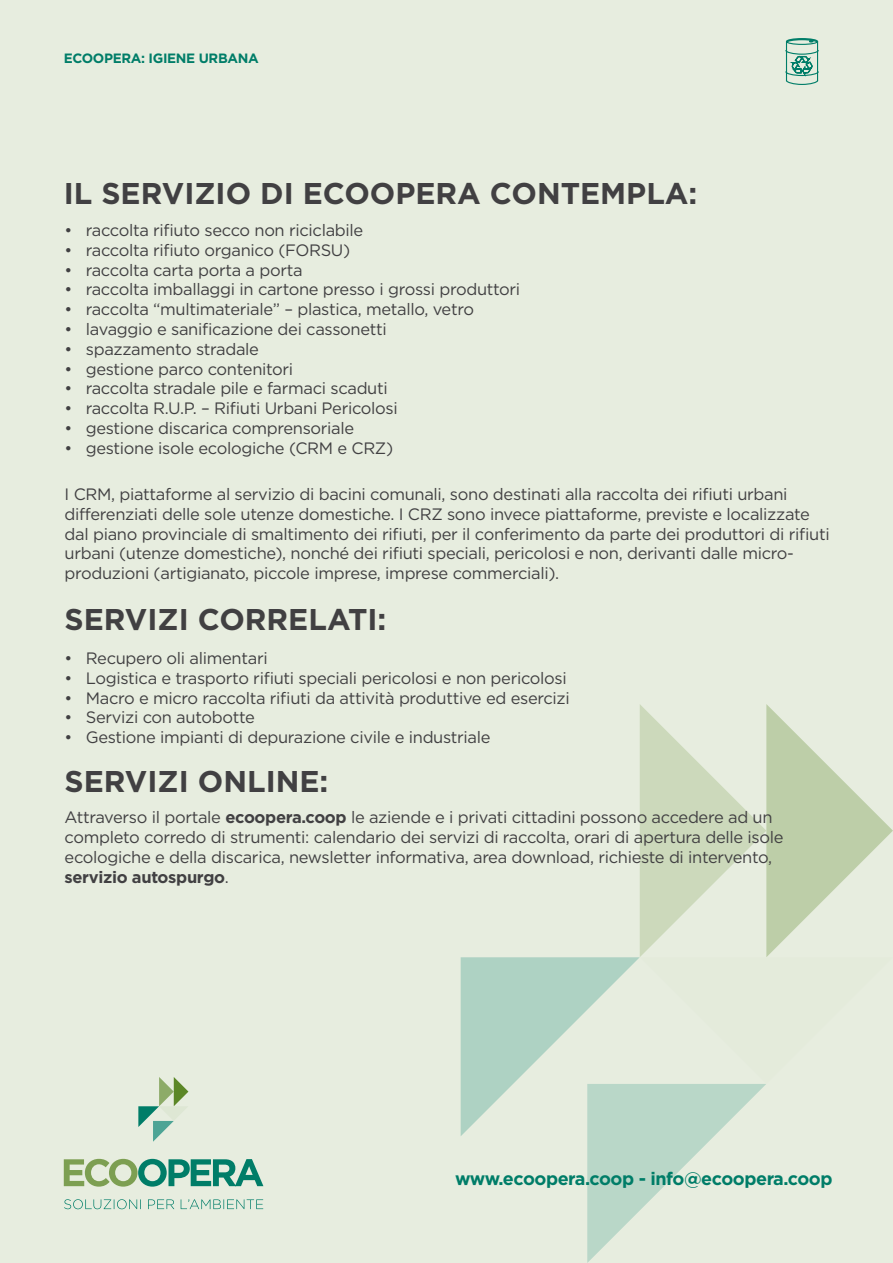
<style>
.page{position:relative;width:893px;height:1263px;background:#e7eddf}
.page>*{position:absolute;margin:0;border:0;box-sizing:border-box;transform-origin:0 0}
.t1{font:700 30px "Gotham";color:#414042}
.t2{font:700 18px "Gotham";letter-spacing:-.025em;color:#007d68}
.t3{font:16.5px/19.8px "Gotham";letter-spacing:-.02em;color:#414042}
.t4{font:700 13.5px "Gotham";letter-spacing:-.025em;color:#007d68}
.s1{font-weight:700}
</style>
<div class="page">
<svg style="left:138px;top:1077px;width:50px;height:65px"></svg>
<svg style="left:64px;top:1199px;width:199px;height:10px"></svg>
<svg style="left:64px;top:1159px;width:199px;height:27px"></svg>
<svg style="left:461px;top:704px;width:432px;height:559px"></svg>
<svg style="left:785px;top:38px;width:34px;height:47px"></svg>
<p class="t4" style="left:64px;top:51px;width:196px">ECOOPERA: IGIENE URBANA</p>
<h1 class="t1" style="left:64px;top:176px;width:635px">Il Servi zio di ECOOPERA contempla:</h1>
<p class="t3" style="left:65px;top:220px;width:300px">• raccolta rifiuto secco non riciclabile</p>
<p class="t3" style="left:65px;top:240px;width:287px">• raccolta rifiuto organico (FORSU)</p>
<p class="t3" style="left:65px;top:260px;width:239px">• raccolta carta porta a porta</p>
<p class="t3" style="left:65px;top:279px;width:457px">• raccolta imballaggi in cartone presso i grossi produttori</p>
<p class="t3" style="left:65px;top:299px;width:411px">• raccolta “multimateriale” – plastica, metallo, vetro</p>
<p class="t3" style="left:65px;top:319px;width:324px">• lavaggio e sanificazione dei cassonetti</p>
<p class="t3" style="left:65px;top:339px;width:196px">• spazzamento stradale</p>
<p class="t3" style="left:65px;top:359px;width:230px">• gestione parco contenitori</p>
<p class="t3" style="left:65px;top:378px;width:325px">• raccolta stradale pile e farmaci scaduti</p>
<p class="t3" style="left:65px;top:398px;width:335px">• raccolta R.U.P. – Rifiuti Urbani Pericolosi</p>
<p class="t3" style="left:65px;top:418px;width:291px">• gestione discarica comprensoriale</p>
<p class="t3" style="left:65px;top:438px;width:330px">• gestione isole ecologiche (CRM e CRZ)</p>
<p class="t3" style="left:65px;top:484px;width:767px">I CRM, piattaforme al servizio di bacini comunali, sono destinati alla raccolta dei rifiuti urbani differenziati delle sole utenze domestiche. I CRZ sono invece piattaforme, previste e localizzate dal piano provinciale di smaltimento dei rifiuti, per il conferimento da parte dei produttori di rifiuti urbani (utenze domestiche), nonché dei rifiuti speciali, pericolosi e non, derivanti dalle micro&shy;produzioni (artigianato, piccole imprese, imprese commerciali).</p>
<h1 class="t1" style="left:65px;top:602px;width:202px">Servizi corre</h1>
<h1 class="t1" style="left:308px;top:602px;width:79px">lati:</h1>
<p class="t3" style="left:65px;top:648px;width:205px">• Recupero oli alimentari</p>
<p class="t3" style="left:65px;top:668px;width:504px">• Logistica e trasporto rifiuti speciali pericolosi e non pericolosi</p>
<p class="t3" style="left:65px;top:688px;width:507px">• Macro e micro raccolta rifiuti da attività produttive ed esercizi</p>
<p class="t3" style="left:65px;top:707px;width:192px">• Servizi con autobotte</p>
<p class="t3" style="left:65px;top:727px;width:427px">• Gestione impianti di depurazione civile e industriale</p>
<h1 class="t1" style="left:65px;top:764px;width:265px">Servizi on line:</h1>
<p class="t3" style="left:65px;top:807px;width:720px">Attraverso il portale <span class="s1">ecoopera.coop</span> le aziende e i privati cittadini possono accedere ad un completo corredo di strumenti: calendario dei servizi di raccolta, orari di apertura delle isole ecologiche e della discarica, newsletter informativa, area download, richieste di intervento, <span class="s1">servizio autospurgo</span>.</p>
<p class="t2" style="left:455px;top:1168px;width:379px">www.ecoopera.coop - info@ecoopera.coop</p>
</div>
